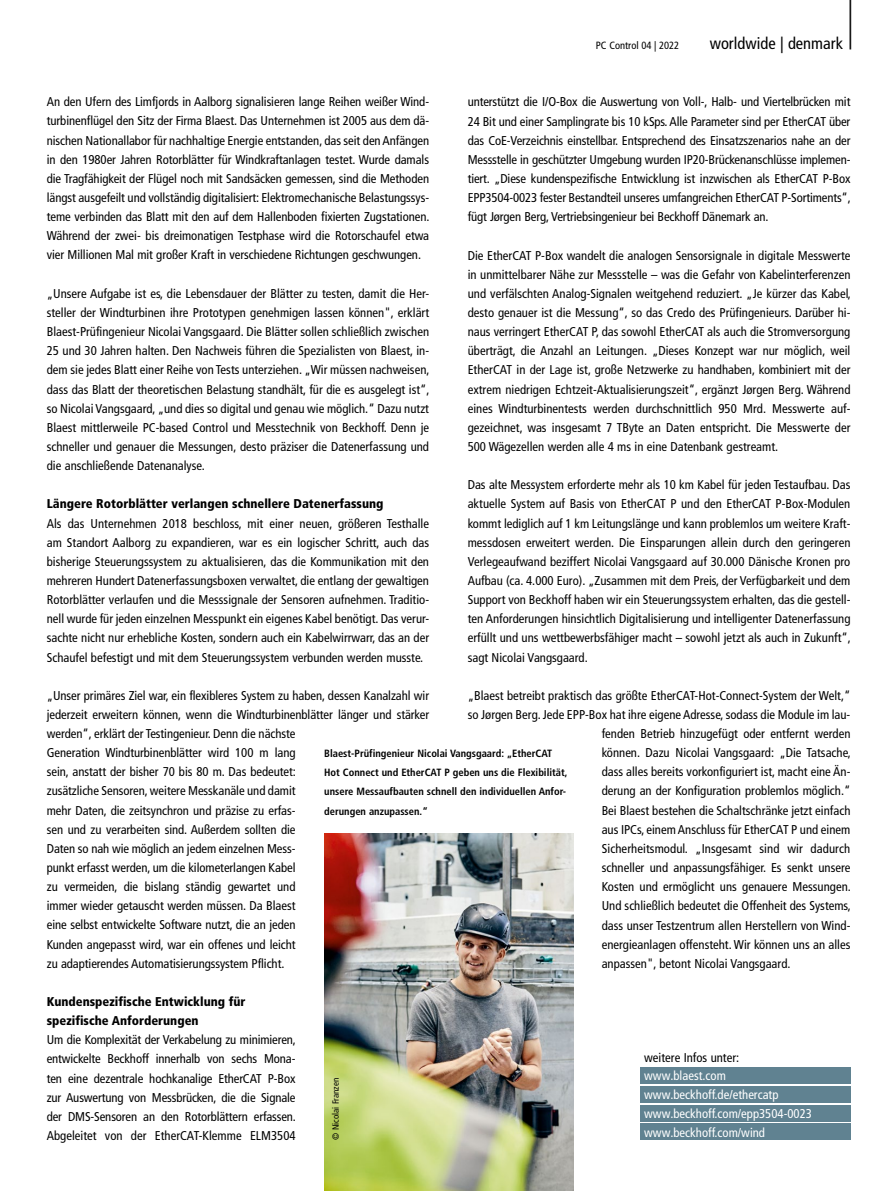
<style>
.page{position:relative;width:893px;height:1191px;background:#fff}
.page>*{position:absolute;margin:0;border:0;box-sizing:border-box;transform-origin:0 0}
.t1{font:300 condensed 61.8px "Frutiger LT Pro";color:#000;scale:.49 1}
.t2{font:condensed 16.5px "Frutiger LT Pro";color:#000}
.t3{font:condensed 12.75px/19.2px "Frutiger LT Pro";color:#000;text-align:justify}
.t4{font:900 condensed 12.75px/19.2px "Frutiger LT Pro";color:#000}
.t5{font:condensed 12.75px/18.8px "Frutiger LT Pro";color:#fff}
.t6{font:700 condensed 10.5px/19.2px "Frutiger LT Pro";color:#000}
.t7{font:condensed 10.5px "Frutiger LT Pro";color:#000}
.t8{font:condensed 9px "Frutiger LT Pro";color:#000}
</style>
<div class="page">
<div style="left:640px;top:1067px;width:210px;height:16px;background:#608291"></div>
<div style="left:640px;top:1086px;width:210px;height:16px;background:#608291"></div>
<div style="left:640px;top:1105px;width:210px;height:16px;background:#608291"></div>
<div style="left:640px;top:1123px;width:210px;height:16px;background:#608291"></div>
<img style="left:324px;top:833px;width:249px;height:358px">
<p class="t3" style="left:47px;top:92px;width:384px">An den Ufern des Limfjords in Aalborg signalisieren lange Reihen weißer Wind&shy;turbinenflügel den Sitz der Firma Blaest. Das Unternehmen ist 2005 aus dem dä&shy;nischen Nationallabor für nachhaltige Energie entstanden, das seit den Anfängen in den 1980er Jahren Rotorblätter für Windkraftanlagen testet. Wurde damals die Tragfähigkeit der Flügel noch mit Sandsäcken gemessen, sind die Methoden längst ausgefeilt und vollständig digitalisiert: Elektromechanische Belastungssys&shy;teme verbinden das Blatt mit den auf dem Hallenboden fixierten Zugstationen.<br>Während der zwei- bis dreimonatigen Testphase wird die Rotorschaufel etwa vier Millionen Mal mit großer Kraft in verschiedene Richtungen geschwungen.</p>
<p class="t3" style="left:47px;top:284px;width:384px">„Unsere Aufgabe ist es, die Lebensdauer der Blätter zu testen, damit die Her&shy;steller der Windturbinen ihre Prototypen genehmigen lassen können", erklärt Blaest-Prüfingenieur Nicolai Vangsgaard. Die Blätter sollen schließlich zwischen 25 und 30 Jahren halten. Den Nachweis führen die Spezialisten von Blaest, in&shy;dem sie jedes Blatt einer Reihe von Tests unterziehen. „Wir müssen nachweisen, dass das Blatt der theoretischen Belastung standhält, für die es ausgelegt ist“, so Nicolai Vangsgaard, „und dies so digital und genau wie möglich.“ Dazu nutzt Blaest mittlerweile PC-based Control und Messtechnik von Beckhoff. Denn je schneller und genauer die Messungen, desto präziser die Datenerfassung und die anschließende Datenanalyse.</p>
<p class="t4" style="left:47px;top:494px;width:338px">Längere Rotorblätter verlangen schnellere Datenerfassung</p>
<p class="t3" style="left:47px;top:513px;width:384px">Als das Unternehmen 2018 beschloss, mit einer neuen, größeren Testhalle am Standort Aalborg zu expandieren, war es ein logischer Schritt, auch das bisherige Steuerungssystem zu aktualisieren, das die Kommunikation mit den mehreren Hundert Datenerfassungsboxen verwaltet, die entlang der gewaltigen Rotorblätter verlaufen und die Messsignale der Sensoren aufnehmen. Traditio&shy;nell wurde für jeden einzelnen Messpunkt ein eigenes Kabel benötigt. Das verur&shy;sachte nicht nur erhebliche Kosten, sondern auch ein Kabelwirrwarr, das an der Schaufel befestigt und mit dem Steuerungssystem verbunden werden musste.</p>
<p class="t3" style="left:47px;top:686px;width:384px">„Unser primäres Ziel war, ein flexibleres System zu haben, dessen Kanalzahl wir jederzeit erweitern können, wenn die Windturbinenblätter länger und stärker</p>
<h1 class="t1" style="left:847px;top:-23px;width:15px">|</h1>
<p class="t7" style="left:596px;top:39px;width:85px">PC Control 04 | 2022</p>
<p class="t2" style="left:710px;top:34px;width:135px">worldwide | denmark</p>
<p class="t3" style="left:468px;top:92px;width:385px">unterstützt die I/O-Box die Auswertung von Voll-, Halb- und Viertelbrücken mit 24 Bit und einer Samplingrate bis 10 kSps. Alle Parameter sind per EtherCAT über das CoE-Verzeichnis einstellbar. Entsprechend des Einsatzszenarios nahe an der Messstelle in geschützter Umgebung wurden IP20-Brückenanschlüsse implemen&shy;tiert. „Diese kundenspezifische Entwicklung ist inzwischen als EtherCAT P-Box EPP3504-0023 fester Bestandteil unseres umfangreichen EtherCAT P-Sortiments“, fügt Jørgen Berg, Vertriebsingenieur bei Beckhoff Dänemark an.</p>
<p class="t3" style="left:468px;top:246px;width:385px">Die EtherCAT P-Box wandelt die analogen Sensorsignale in digitale Messwerte in unmittelbarer Nähe zur Messstelle – was die Gefahr von Kabelinterferenzen und verfälschten Analog-Signalen weitgehend reduziert. „Je kürzer das Kabel, desto genauer ist die Messung“, so das Credo des Prüfingenieurs. Darüber hi&shy;naus verringert EtherCAT P, das sowohl EtherCAT als auch die Stromversorgung überträgt, die Anzahl an Leitungen. „Dieses Konzept war nur möglich, weil EtherCAT in der Lage ist, große Netzwerke zu handhaben, kombiniert mit der extrem niedrigen Echtzeit-Aktualisierungszeit“, ergänzt Jørgen Berg. Während eines Windturbinentests werden durchschnittlich 950 Mrd. Messwerte auf&shy;gezeichnet, was insgesamt 7 TByte an Daten entspricht. Die Messwerte der 500 Wägezellen werden alle 4 ms in eine Datenbank gestreamt.</p>
<p class="t3" style="left:468px;top:475px;width:385px">Das alte Messystem erforderte mehr als 10 km Kabel für jeden Testaufbau. Das aktuelle System auf Basis von EtherCAT P und den EtherCAT P-Box-Modulen kommt lediglich auf 1 km Leitungslänge und kann problemlos um weitere Kraft&shy;messdosen erweitert werden. Die Einsparungen allein durch den geringeren Verlegeaufwand beziffert Nicolai Vangsgaard auf 30.000 Dänische Kronen pro Aufbau (ca. 4.000 Euro). „Zusammen mit dem Preis, der Verfügbarkeit und dem Support von Beckhoff haben wir ein Steuerungssystem erhalten, das die gestell&shy;ten Anforderungen hinsichtlich Digitalisierung und intelligenter Datenerfassung erfüllt und uns wettbewerbsfähiger macht – sowohl jetzt als auch in Zukunft“, sagt Nicolai Vangsgaard.</p>
<p class="t3" style="left:468px;top:686px;width:384px">„Blaest betreibt praktisch das größte EtherCAT-Hot-Connect-System der Welt,“ so Jørgen Berg. Jede EPP-Box hat ihre eigene Adresse, sodass die Module im lau-</p>
<p class="t3" style="left:47px;top:724px;width:251px">werden“, erklärt der Testingenieur. Denn die nächste Generation Windturbinenblätter wird 100 m lang sein, anstatt der bisher 70 bis 80 m. Das bedeutet: zusätzliche Sensoren, weitere Messkanäle und damit mehr Daten, die zeitsynchron und präzise zu erfas&shy;sen und zu verarbeiten sind. Außerdem sollten die Daten so nah wie möglich an jedem einzelnen Mess&shy;punkt erfasst werden, um die kilometerlangen Kabel zu vermeiden, die bislang ständig gewartet und immer wieder getauscht werden müssen. Da Blaest eine selbst entwickelte Software nutzt, die an jeden Kunden angepasst wird, war ein offenes und leicht zu adaptierendes Automatisierungssystem Pflicht.</p>
<p class="t4" style="left:47px;top:992px;width:200px">Kundenspezifische Entwicklung für spezifische Anforderungen</p>
<p class="t3" style="left:47px;top:1030px;width:251px">Um die Komplexität der Verkabelung zu minimieren, entwickelte Beckhoff innerhalb von sechs Mona&shy;ten eine dezentrale hochkanalige EtherCAT P-Box zur Auswertung von Messbrücken, die die Signale der DMS-Sensoren an den Rotorblättern erfassen.<br>Abgeleitet von der EtherCAT-Klemme ELM3504</p>
<p class="t6" style="left:324px;top:744px;width:245px">Blaest-Prüfingenieur Nicolai Vangsgaard: „EtherCAT Hot Connect und EtherCAT P geben uns die Flexibilität, unsere Messaufbauten schnell den individuellen Anfor&shy;derungen anzupassen.“</p>
<p class="t8" style="left:331px;top:1140px;width:63px;rotate:-90deg">© Nicolai Franzen</p>
<p class="t3" style="left:602px;top:724px;width:251px">fenden Betrieb hinzugefügt oder entfernt werden können. Dazu Nicolai Vangsgaard: „Die Tatsache, dass alles bereits vorkonfiguriert ist, macht eine Än&shy;derung an der Konfiguration problemlos möglich.“ Bei Blaest bestehen die Schaltschränke jetzt einfach aus IPCs, einem Anschluss für EtherCAT P und einem Sicherheitsmodul. „Insgesamt sind wir dadurch schneller und anpassungsfähiger. Es senkt unsere Kosten und ermöglicht uns genauere Messungen.<br>Und schließlich bedeutet die Offenheit des Systems, dass unser Testzentrum allen Herstellern von Wind&shy;energieanlagen offensteht. Wir können uns an alles anpassen", betont Nicolai Vangsgaard.</p>
<p class="t3" style="left:644px;top:1048px;width:97px">weitere Infos unter:</p>
<p class="t5" style="left:644px;top:1066px;width:169px">www.blaest.com www.beckhoff.de/ethercatp www.beckhoff.com/epp3504-0023 www.beckhoff.com/wind</p>
</div>
